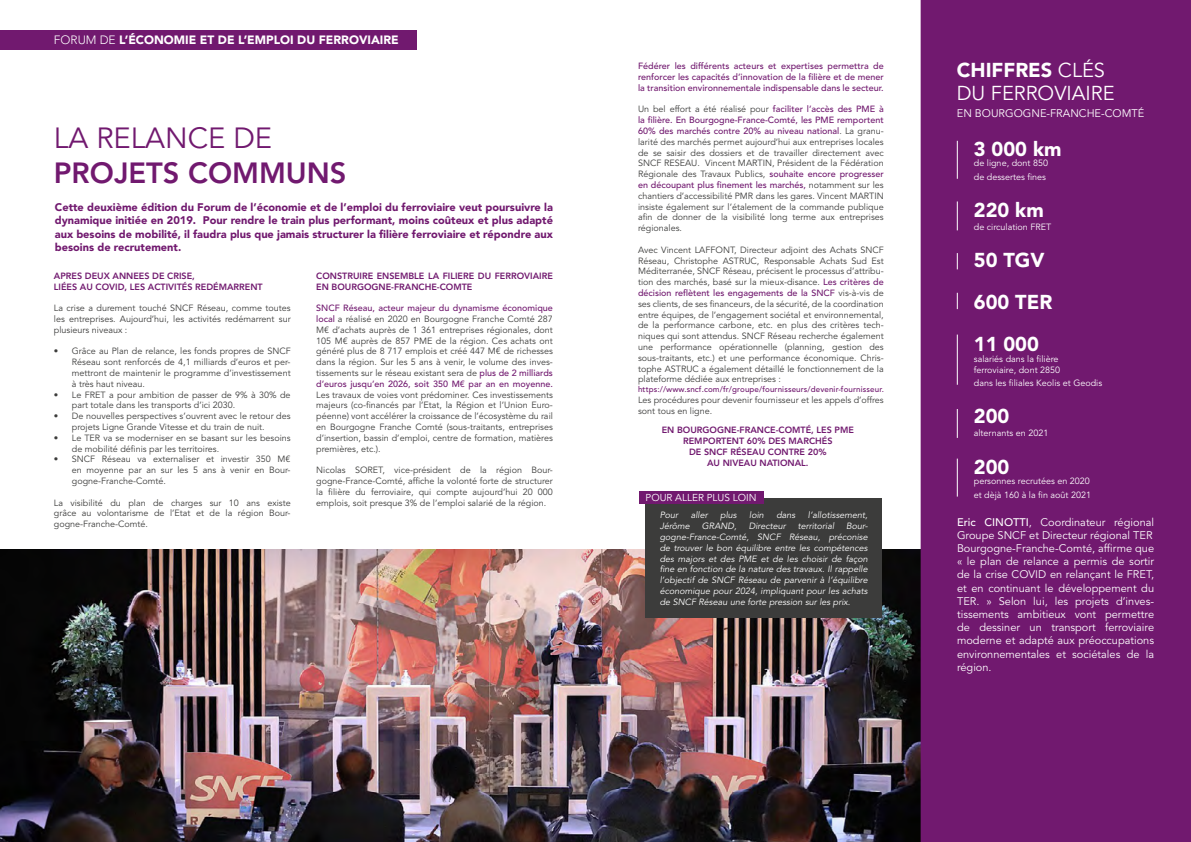
<style>
.page{position:relative;width:1191px;height:842px;background:#fff}
.page>*{position:absolute;margin:0;border:0;box-sizing:border-box;transform-origin:0 0}
.t1{font:800 29px "Avenir LT Std";color:#71196f}
.t2{font:29px "Avenir LT Std";color:#71196f}
.t3{font:900 20px/42px "Avenir LT Std";color:#fff}
.t4{font:20px/23px "Avenir LT Std";color:#fff}
.t5{font:900 12px "Avenir LT Std";color:#fff}
.t6{font:11px/13.2px "Avenir LT Std";color:#fff}
.t7{font:900 11px/13.2px "Avenir LT Std";color:#71196f;text-align:justify}
.t8{font:10px "Avenir LT Std";color:#fff}
.t9{font:9px/10.8px "Avenir LT Std";color:#3c3c3b;text-align:justify}
.t10{font:italic 9px/10.8px "Avenir LT Std";color:#fff;text-align:justify}
.t11{font:800 9px/10.8px "Avenir LT Std";color:#71196f}
.t12{font:9px/13.2px "Avenir LT Std";color:#fff}
.t13{font:500 9px/10.8px "Avenir LT Std";color:#71196f;text-align:justify}
.t14{font:500 8px "Avenir LT Std";letter-spacing:.015em;color:#71196f}
.s1{font-weight:300}
.s2{font-weight:500;color:#71196f}
.s3{font-weight:900}
.s4{font-weight:500}
</style>
<div class="page">
<img style="left:0;top:550px;width:920px;height:292px">
<div style="left:0;top:30px;width:417px;height:20px;background:#71196f"></div>
<div style="left:920px;top:0;width:271px;height:842px;background:#71196f"></div>
<hr style="left:956px;top:141px;width:1px;height:38px;background:#fff">
<svg style="left:956px;top:201px;width:1px;height:29px"></svg>
<svg style="left:956px;top:253px;width:1px;height:16px"></svg>
<svg style="left:956px;top:293px;width:1px;height:16px"></svg>
<hr style="left:956px;top:335px;width:1px;height:50px;background:#fff">
<svg style="left:956px;top:409px;width:1px;height:29px"></svg>
<hr style="left:956px;top:459px;width:1px;height:38px;background:#fff">
<div style="left:645px;top:499px;width:237px;height:119px;background:#3c3c3b"></div>
<div style="left:640px;top:491px;width:124px;height:12px;background:#71196f"></div>
<h3 class="t5" style="left:54px;top:33px;width:346px"><span class="s1">FORUM DE</span> L’ÉCONOMIE ET DE L’EMPLOI DU FERROVIAIRE</h3>
<h1 class="t2" style="left:54px;top:121px;width:220px">LA RELANCE DE</h1>
<h1 class="t1" style="left:54px;top:156px;width:294px">PROJETS COMMUNS</h1>
<p class="t7" style="left:55px;top:201px;width:499px">Cette deuxième édition du Forum de l’économie et de l’emploi du ferroviaire veut poursuivre la dynamique initiée en 2019. Pour rendre le train plus performant, moins coûteux et plus adapté aux besoins de mobilité, il faudra plus que jamais structurer la filière ferroviaire et répondre aux besoins de recrutement.</p>
<p class="t11" style="left:54px;top:270px;width:210px">APRES DEUX ANNEES DE CRISE,<br>LIÉES AU COVID, LES ACTIVITÉS REDÉMARRENT</p>
<p class="t9" style="left:54px;top:303px;width:238px">La crise a durement touché SNCF Réseau, comme toutes les entreprises. Aujourd’hui, les activités redémarrent sur plusieurs niveaux :</p>
<p class="t9" style="left:72px;top:346px;width:220px;text-indent:-18px">• Grâce au Plan de relance, les fonds propres de SNCF Réseau sont renforcés de 4,1 milliards d’euros et per&shy;mettront de maintenir le programme d’investissement à très haut niveau.</p>
<p class="t9" style="left:72px;top:389px;width:220px;text-indent:-18px">• Le FRET a pour ambition de passer de 9% à 30% de part totale dans les transports d’ici 2030.</p>
<p class="t9" style="left:72px;top:411px;width:220px;text-indent:-18px">• De nouvelles perspectives s’ouvrent avec le retour des projets Ligne Grande Vitesse et du train de nuit.</p>
<p class="t9" style="left:72px;top:432px;width:220px;text-indent:-18px">• Le TER va se moderniser en se basant sur les besoins de mobilité définis par les territoires.</p>
<p class="t9" style="left:72px;top:454px;width:220px;text-indent:-18px">• SNCF Réseau va externaliser et investir 350 M€ en moyenne par an sur les 5 ans à venir en Bour&shy;gogne-Franche-Comté.</p>
<p class="t9" style="left:54px;top:497px;width:238px">La visibilité du plan de charges sur 10 ans existe grâce au volontarisme de l’Etat et de la région Bour&shy;gogne-Franche-Comté.</p>
<p class="t11" style="left:316px;top:270px;width:238px">CONSTRUIRE ENSEMBLE LA FILIERE DU FERROVIAIRE<br>EN BOURGOGNE-FRANCHE-COMTE</p>
<p class="t9" style="left:316px;top:303px;width:238px"><span class="s2">SNCF Réseau, acteur majeur du dynamisme économique local</span> a réalisé en 2020 en Bourgogne Franche Comté 287<br>M€ d’achats auprès de 1 361 entreprises régionales, dont 105 M€ auprès de 857 PME de la région. Ces achats ont généré plus de 8 717 emplois et créé 447 M€ de richesses dans la région. Sur les 5 ans à venir, le volume des inves&shy;tissements sur le réseau existant sera de <span class="s2">plus de 2 milliards d’euros jusqu’en 2026, soit 350 M€ par an en moyenne.</span></p>
<p class="t9" style="left:316px;top:389px;width:238px">Les travaux de voies vont prédominer. Ces investissements majeurs (co-financés par l’Etat, la Région et l’Union Euro&shy;péenne) vont accélérer la croissance de l’écosystème du rail en Bourgogne Franche Comté (sous-traitants, entreprises d’insertion, bassin d’emploi, centre de formation, matières premières, etc.).</p>
<p class="t9" style="left:316px;top:465px;width:238px">Nicolas SORET, vice-président de la région Bour&shy;gogne-France-Comté, affiche la volonté forte de structurer la filière du ferroviaire, qui compte aujourd’hui 20 000 emplois, soit presque 3% de l’emploi salarié de la région.</p>
<p class="t13" style="left:638px;top:61px;width:247px">Fédérer les différents acteurs et expertises permettra de renforcer les capacités d’innovation de la filière et de mener la transition environnementale indispensable dans le secteur.</p>
<p class="t9" style="left:638px;top:104px;width:247px">Un bel effort a été réalisé pour <span class="s2">faciliter l’accès des PME à la filière. En Bourgogne-France-Comté, les PME remportent 60% des marchés contre 20% au niveau national</span>. La granu&shy;larité des marchés permet aujourd’hui aux entreprises locales de se saisir des dossiers et de travailler directement avec SNCF RESEAU. Vincent MARTIN, Président de la Fédération Régionale des Travaux Publics, <span class="s2">souhaite encore progresser en découpant plus finement les marchés,</span> notamment sur les chantiers d’accessibilité PMR dans les gares. Vincent MARTIN insiste également sur l’étalement de la commande publique afin de donner de la visibilité long terme aux entreprises régionales.</p>
<p class="t9" style="left:638px;top:245px;width:247px">Avec Vincent LAFFONT, Directeur adjoint des Achats SNCF Réseau, Christophe ASTRUC, Responsable Achats Sud Est Méditerranée, SNCF Réseau, précisent le processus d’attribu&shy;tion des marchés, basé sur la mieux-disance. <span class="s2">Les critères de décision reflètent les engagements de la SNCF</span> vis-à-vis de ses clients, de ses financeurs, de la sécurité, de la coordination entre équipes, de l’engagement sociétal et environnemental, de la performance carbone, etc. en plus des critères tech&shy;niques qui sont attendus. SNCF Réseau recherche également une performance opérationnelle (planning, gestion des sous-traitants, etc.) et une performance économique. Chris&shy;tophe ASTRUC a également détaillé le fonctionnement de la plateforme dédiée aux entreprises :</p>
<p class="t14" style="left:638px;top:385px;width:247px">https://www.sncf.com/fr/groupe/fournisseurs/devenir-fournisseur.</p>
<p class="t9" style="left:638px;top:395px;width:247px">Les procédures pour devenir fournisseur et les appels d’offres sont tous en ligne.</p>
<p class="t11" style="left:661px;top:425px;width:194px;text-align:center">EN BOURGOGNE-FRANCE-COMTÉ, LES PME<br>REMPORTENT 60% DES MARCHÉS<br>DE SNCF RÉSEAU CONTRE 20%<br>AU NIVEAU NATIONAL.</p>
<p class="t8" style="left:645px;top:492px;width:112px">POUR ALLER PLUS LOIN</p>
<p class="t10" style="left:660px;top:510px;width:20px">Pour</p>
<p class="t10" style="left:691px;top:510px;width:18px">aller</p>
<p class="t10" style="left:720px;top:510px;width:18px">plus</p>
<p class="t10" style="left:749px;top:510px;width:16px">loin</p>
<p class="t10" style="left:776px;top:510px;width:21px">dans</p>
<p class="t10" style="left:808px;top:510px;width:61px">l’allotissement,</p>
<p class="t10" style="left:660px;top:521px;width:32px">Jérôme</p>
<p class="t10" style="left:702px;top:521px;width:36px">GRAND,</p>
<p class="t10" style="left:748px;top:521px;width:38px">Directeur</p>
<p class="t10" style="left:797px;top:521px;width:38px">territorial</p>
<p class="t10" style="left:660px;top:521px;width:209px;text-indent:186px">Bour&shy;gogne-France-Comté, SNCF Réseau, préconise de trouver le bon équilibre entre les compétences des majors et des PME et de les choisir de façon fine en fonction de la nature des travaux. Il rappelle l’objectif de SNCF Réseau de parvenir à l’équilibre économique pour 2024, impliquant pour les achats de SNCF Réseau une forte pression sur les prix.</p>
<h2 class="t4" style="left:956px;top:60px;width:159px"><span class="s3">CHIFFRES</span> CLÉS<br>DU FERROVIAIRE</h2>
<p class="t6" style="left:956px;top:107px;width:189px">EN BOURGOGNE-FRANCHE-COMTÉ</p>
<h2 class="t3" style="left:973px;top:127px;width:89px">3 000 km</h2>
<p class="t12" style="left:973px;top:157px;width:76px">de ligne, dont 850 de dessertes fines</p>
<h2 class="t3" style="left:973px;top:189px;width:71px">220 km</h2>
<p class="t12" style="left:973px;top:220px;width:79px">de circulation FRET</p>
<h2 class="t3" style="left:973px;top:239px;width:80px">50 TGV<br>600 TER<br>11 000</h2>
<p class="t12" style="left:973px;top:354px;width:88px;line-height:10.8px">salariés dans la filière ferroviaire, dont 2850</p>
<p class="t12" style="left:973px;top:376px;width:130px">dans les filiales Keolis et Geodis</p>
<h2 class="t3" style="left:973px;top:395px;width:37px">200</h2>
<p class="t12" style="left:973px;top:427px;width:76px">alternants en 2021</p>
<h2 class="t3" style="left:973px;top:445px;width:37px">200</h2>
<p class="t12" style="left:973px;top:475px;width:119px">personnes recrutées en 2020 et dèjà 160 à la fin août 2021</p>
<p class="t6" style="left:957px;top:515px;width:199px"><span class="s4">Eric CINOTTI</span>, Coordinateur régional Groupe SNCF et Directeur régional TER Bourgogne-Franche-Comté, affirme que « le plan de relance a permis de sortir de la crise COVID en relançant le FRET, et en continuant le développement du TER. » Selon lui, les projets d’inves&shy;tissements ambitieux vont permettre de dessiner un transport ferroviaire moderne et adapté aux préoccupations environnementales et sociétales de la région.</p>
</div>
